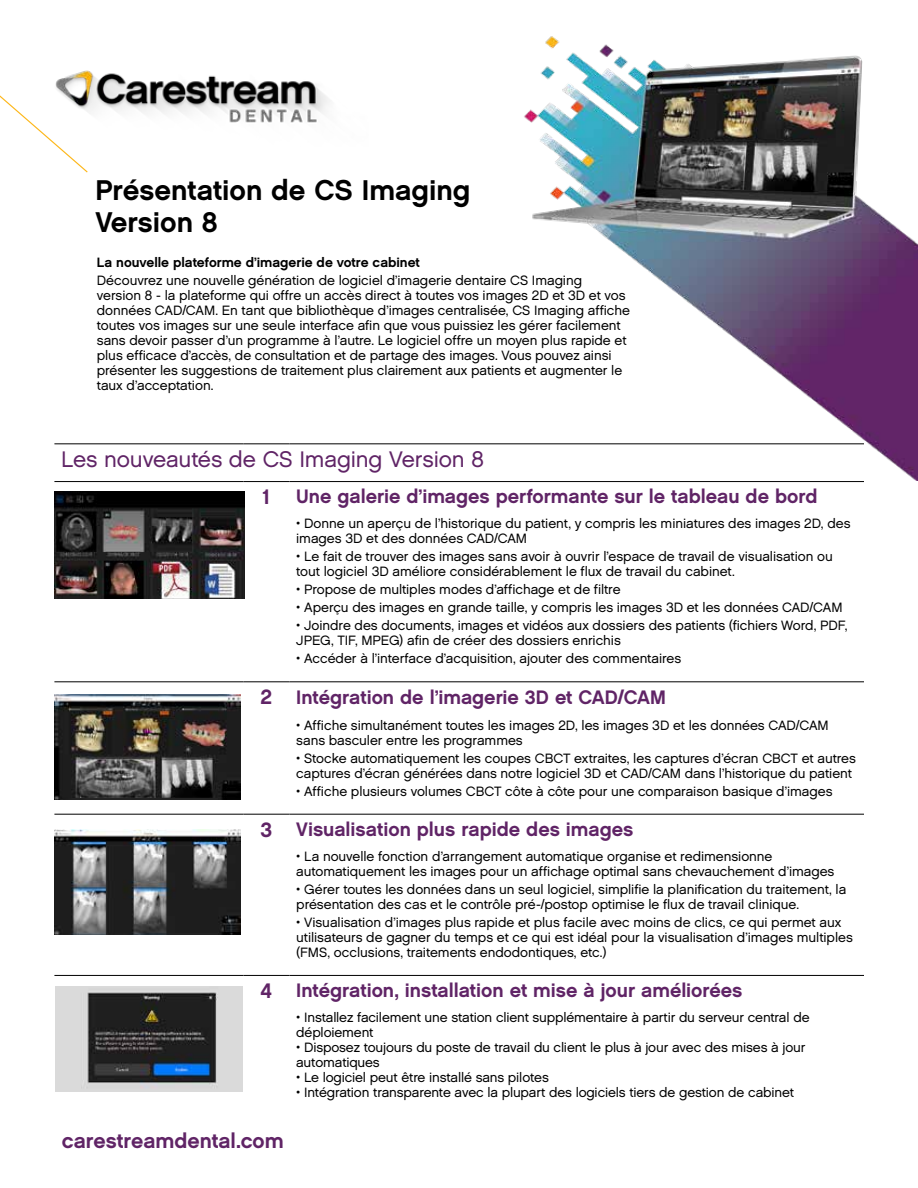
<style>
.page{position:relative;width:918px;height:1188px;background:#fff}
.page>*{position:absolute;margin:0;border:0;box-sizing:border-box;transform-origin:0 0}
.t1{font:28.5px/31.5px "Chalet New York Nineteen Sixty";color:#000}
.t2{font:22.5px "Chalet London Nineteen Sixty";letter-spacing:-.005em;color:#602466}
.t3{font:21px "Chalet New York Nineteen Sixty";letter-spacing:-.005em;color:#602466}
.t4{font:19.5px "Chalet New York Nineteen Sixty";color:#602466}
.t5{font:13.5px/15px "Chalet London Nineteen Sixty";letter-spacing:-.005em;color:#000101}
.t6{font:13.5px/15px "Chalet London Nineteen Sixty";letter-spacing:-.01em;color:#000}
.t7{font:13.5px "Chalet New York Nineteen Sixty";color:#000}
.s1{font-size:21px}
</style>
<div class="page">
<img style="left:518px;top:36px;width:400px;height:444px">
<hr style="left:54px;top:443px;width:189px;height:1px;background:#000101">
<hr style="left:243px;top:443px;width:47px;height:1px;background:#000101">
<hr style="left:290px;top:443px;width:574px;height:1px;background:#000101">
<hr style="left:54px;top:481px;width:189px;height:1px;background:#000101">
<hr style="left:243px;top:481px;width:47px;height:1px;background:#000101">
<hr style="left:290px;top:481px;width:574px;height:1px;background:#000101">
<hr style="left:54px;top:681px;width:189px;height:1px;background:#000101">
<hr style="left:243px;top:681px;width:47px;height:1px;background:#000101">
<hr style="left:290px;top:681px;width:574px;height:1px;background:#000101">
<hr style="left:54px;top:814px;width:189px;height:1px;background:#000101">
<hr style="left:243px;top:814px;width:47px;height:1px;background:#000101">
<hr style="left:290px;top:814px;width:574px;height:1px;background:#000101">
<hr style="left:54px;top:975px;width:189px;height:1px;background:#000101">
<hr style="left:243px;top:975px;width:47px;height:1px;background:#000101">
<hr style="left:290px;top:975px;width:574px;height:1px;background:#000101">
<img style="left:54px;top:491px;width:190px;height:107px">
<img style="left:89px;top:71px;width:241px;height:52px">
<svg style="left:0;top:70px;width:89px;height:103px"></svg>
<img style="left:54px;top:829px;width:187px;height:105px">
<img style="left:54px;top:694px;width:187px;height:105px">
<img style="left:56px;top:986px;width:187px;height:105px">
<h1 class="t1" style="left:95px;top:174px;width:376px">Présentation de CS Imaging<br>Version 8</h1>
<p class="t7" style="left:97px;top:254px;width:325px">La nouvelle plateforme d’imagerie de votre cabinet</p>
<p class="t6" style="left:97px;top:273px;width:535px">Découvrez une nouvelle génération de logiciel d’imagerie dentaire CS Imaging<br>version 8 - la plateforme qui offre un accès direct à toutes vos images 2D et 3D et vos données CAD/CAM. En tant que bibliothèque d’images centralisée, CS Imaging affiche toutes vos images sur une seule interface afin que vous puissiez les gérer facilement sans devoir passer d’un programme à l’autre. Le logiciel offre un moyen plus rapide et plus efficace d’accès, de consultation et de partage des images. Vous pouvez ainsi présenter les suggestions de traitement plus clairement aux patients et augmenter le taux d’acceptation.</p>
<h2 class="t2" style="left:61px;top:446px;width:424px">Les nouveautés de CS Imaging Version 8</h2>
<h3 class="t4" style="left:262px;top:484px;width:557px"><span class="s1">1</span> Une galerie d’images performante sur le tableau de bord</h3>
<p class="t5" style="left:296px;top:516px;width:556px">• Donne un aperçu de l’historique du patient, y compris les miniatures des images 2D, des images 3D et des données CAD/CAM</p>
<p class="t5" style="left:296px;top:549px;width:538px">• Le fait de trouver des images sans avoir à ouvrir l’espace de travail de visualisation ou tout logiciel 3D améliore considérablement le flux de travail du cabinet.</p>
<p class="t5" style="left:296px;top:582px;width:326px">• Propose de multiples modes d’affichage et de filtre</p>
<p class="t5" style="left:296px;top:600px;width:548px">• Aperçu des images en grande taille, y compris les images 3D et les données CAD/CAM</p>
<p class="t5" style="left:296px;top:618px;width:553px">• Joindre des documents, images et vidéos aux dossiers des patients (fichiers Word, PDF,<br>JPEG, TIF, MPEG) afin de créer des dossiers enrichis</p>
<p class="t5" style="left:296px;top:651px;width:386px">• Accéder à l’interface d’acquisition, ajouter des commentaires</p>
<h3 class="t4" style="left:261px;top:685px;width:407px"><span class="s1">2</span> Intégration de l’imagerie 3D et CAD/CAM</h3>
<p class="t5" style="left:296px;top:718px;width:534px">• Affiche simultanément toutes les images 2D, les images 3D et les données CAD/CAM sans basculer entre les programmes</p>
<p class="t5" style="left:296px;top:751px;width:561px">• Stocke automatiquement les coupes CBCT extraites, les captures d’écran CBCT et autres captures d’écran générées dans notre logiciel 3D et CAD/CAM dans l’historique du patient</p>
<p class="t5" style="left:296px;top:784px;width:538px">• Affiche plusieurs volumes CBCT côte à côte pour une comparaison basique d’images</p>
<h3 class="t4" style="left:261px;top:817px;width:374px"><span class="s1">3</span> Visualisation plus rapide des images</h3>
<p class="t5" style="left:296px;top:849px;width:540px">• La nouvelle fonction d’arrangement automatique organise et redimensionne automatiquement les images pour un affichage optimal sans chevauchement d’images</p>
<p class="t5" style="left:296px;top:882px;width:552px">• Gérer toutes les données dans un seul logiciel, simplifie la planification du traitement, la présentation des cas et le contrôle pré-/postop optimise le flux de travail clinique.</p>
<p class="t5" style="left:296px;top:915px;width:558px">• Visualisation d’images plus rapide et plus facile avec moins de clics, ce qui permet aux utilisateurs de gagner du temps et ce qui est idéal pour la visualisation d’images multiples (FMS, occlusions, traitements endodontiques, etc.)</p>
<h3 class="t4" style="left:261px;top:978px;width:483px"><span class="s1">4</span> Intégration, installation et mise à jour améliorées</h3>
<p class="t6" style="left:296px;top:1010px;width:515px">• Installez facilement une station client supplémentaire à partir du serveur central de déploiement</p>
<p class="t6" style="left:296px;top:1040px;width:511px">• Disposez toujours du poste de travail du client le plus à jour avec des mises à jour automatiques</p>
<p class="t6" style="left:296px;top:1070px;width:254px">• Le logiciel peut être installé sans pilotes</p>
<p class="t6" style="left:296px;top:1085px;width:499px">• Intégration transparente avec la plupart des logiciels tiers de gestion de cabinet</p>
<h3 class="t3" style="left:62px;top:1128px;width:223px">carestreamdental.com</h3>
</div>
